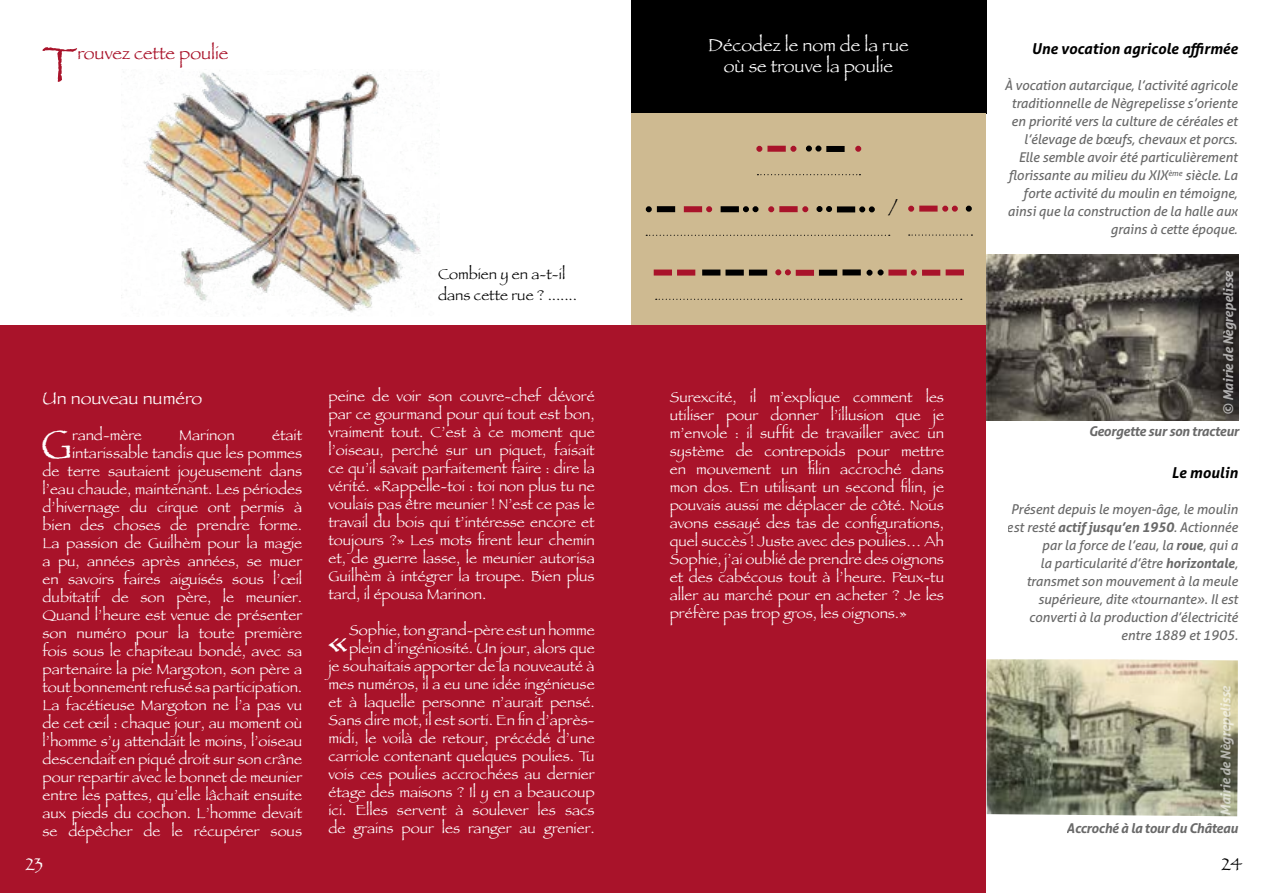
<style>
.page{position:relative;width:1263px;height:893px;background:#fff}
.page>*{position:absolute;margin:0;border:0;box-sizing:border-box;transform-origin:0 0}
.t1{font:50.7px "Papyrus";color:#a9132a}
.t2{font:42.3px "Papyrus";color:#fff}
.t3{font:18px/21px "Papyrus";color:#fff;text-align:center}
.t4{font:18px "Papyrus";color:#a9132a}
.t5{font:18px "Papyrus";color:#000}
.t6{font:15px/18px "Papyrus";color:#fff;text-align:right}
.t7{font:15px/21px "Papyrus";color:#000}
.t8{font:italic 700 15px "Aller";color:#000}
.t9{font:italic 13.5px/18px "Aller";letter-spacing:-.01em;color:#000;text-align:right}
.t10{font:italic 700 13.5px "Aller";letter-spacing:-.025em;color:#000}
.t11{font:italic 700 13.5px "Aller";letter-spacing:-.025em;color:#fff}
.s1{font-weight:700}
</style>
<div class="page">
<div style="left:0;top:0;width:631px;height:893px;background:#a9132a"></div>
<div style="left:631px;top:0;width:632px;height:893px;background:#a9132a"></div>
<div style="left:0;top:0;width:986px;height:325px;background:#fff"></div>
<img style="left:124px;top:70px;width:315px;height:243px">
<div style="left:986px;top:0;width:277px;height:893px;background:#fff"></div>
<div style="left:631px;top:0;width:355px;height:113px;background:#000"></div>
<div style="left:631px;top:113px;width:355px;height:211px;background:#ceba91"></div>
<div style="left:767px;top:146px;width:19px;height:6px;background:#a9132a"></div>
<svg style="left:756px;top:146px;width:6px;height:6px"></svg>
<svg style="left:790px;top:146px;width:6px;height:6px"></svg>
<svg style="left:806px;top:146px;width:15px;height:6px"></svg>
<div style="left:826px;top:146px;width:19px;height:6px;background:#000"></div>
<svg style="left:855px;top:146px;width:6px;height:6px"></svg>
<svg style="left:757px;top:174px;width:103px;height:1px"></svg>
<div style="left:654px;top:270px;width:18px;height:6px;background:#a9132a"></div>
<div style="left:677px;top:270px;width:18px;height:6px;background:#a9132a"></div>
<div style="left:702px;top:270px;width:18px;height:6px;background:#000"></div>
<div style="left:725px;top:270px;width:19px;height:6px;background:#000"></div>
<div style="left:749px;top:270px;width:18px;height:6px;background:#000"></div>
<svg style="left:775px;top:269px;width:16px;height:6px"></svg>
<div style="left:796px;top:270px;width:18px;height:6px;background:#a9132a"></div>
<div style="left:819px;top:270px;width:18px;height:6px;background:#000"></div>
<div style="left:842px;top:269px;width:19px;height:6px;background:#000"></div>
<svg style="left:866px;top:270px;width:6px;height:6px"></svg>
<svg style="left:878px;top:269px;width:6px;height:6px"></svg>
<div style="left:888px;top:270px;width:19px;height:6px;background:#a9132a"></div>
<svg style="left:911px;top:270px;width:6px;height:6px"></svg>
<div style="left:922px;top:270px;width:18px;height:6px;background:#a9132a"></div>
<div style="left:946px;top:269px;width:18px;height:6px;background:#a9132a"></div>
<svg style="left:656px;top:299px;width:306px;height:1px"></svg>
<div style="left:657px;top:206px;width:18px;height:6px;background:#000"></div>
<svg style="left:646px;top:206px;width:6px;height:6px"></svg>
<div style="left:684px;top:206px;width:18px;height:6px;background:#a9132a"></div>
<svg style="left:706px;top:206px;width:6px;height:6px"></svg>
<div style="left:721px;top:206px;width:18px;height:6px;background:#000"></div>
<svg style="left:743px;top:206px;width:15px;height:6px"></svg>
<div style="left:779px;top:206px;width:19px;height:6px;background:#a9132a"></div>
<svg style="left:768px;top:206px;width:6px;height:6px"></svg>
<svg style="left:802px;top:206px;width:6px;height:6px"></svg>
<svg style="left:816px;top:206px;width:16px;height:6px"></svg>
<div style="left:837px;top:206px;width:18px;height:6px;background:#000"></div>
<svg style="left:859px;top:206px;width:16px;height:6px"></svg>
<svg style="left:646px;top:235px;width:244px;height:1px"></svg>
<div style="left:919px;top:206px;width:18px;height:6px;background:#a9132a"></div>
<svg style="left:908px;top:206px;width:6px;height:6px"></svg>
<svg style="left:942px;top:206px;width:16px;height:6px"></svg>
<svg style="left:966px;top:206px;width:6px;height:6px"></svg>
<svg style="left:909px;top:234px;width:63px;height:2px"></svg>
<img style="left:986px;top:659px;width:252px;height:157px">
<img style="left:986px;top:255px;width:252px;height:165px">
<h1 class="t1" style="left:42px;top:34px;width:37px">T</h1>
<p class="t4" style="left:77px;top:43px;width:153px">rouvez cette poulie</p>
<p class="t3" style="left:708px;top:34px;width:202px">Décodez le nom de la rue où se trouve la poulie</p>
<p class="t5" style="left:888px;top:196px;width:11px">/</p>
<p class="t8" style="left:1031px;top:39px;width:208px">Une vocation agricole affirmée</p>
<p class="t9" style="left:1004px;top:76px;width:235px">À vocation autarcique, l’activité agricole traditionnelle de Nègrepelisse s’oriente en priorité vers la culture de céréales et l’élevage de bœufs, chevaux et porcs.<br>Elle semble avoir été particulièrement florissante au milieu du XIX<sup>ème</sup> siècle. La forte activité du moulin en témoigne, ainsi que la construction de la halle aux grains à cette époque.</p>
<p class="t7" style="left:438px;top:263px;width:140px">Combien y en a-t-il dans cette rue ? .......</p>
<p class="t3" style="left:43px;top:387px;width:161px">Un nouveau numéro</p>
<h2 class="t2" style="left:41px;top:418px;width:33px">G</h2>
<p class="t6" style="left:72px;top:426px;width:71px">rand-mère</p>
<p class="t6" style="left:179px;top:426px;width:57px">Marinon</p>
<p class="t6" style="left:43px;top:426px;width:261px">était<br>intarissable tandis que les pommes<br>de terre sautaient joyeusement dans l’eau chaude, maintenant. Les périodes d’hivernage du cirque ont permis à bien des choses de prendre forme.<br>La passion de Guilhèm pour la magie a pu, années après années, se muer en savoirs faires aiguisés sous l’œil dubitatif de son père, le meunier.<br>Quand l’heure est venue de présenter son numéro pour la toute première fois sous le chapiteau bondé, avec sa partenaire la pie Margoton, son père a tout bonnement refusé sa participation.<br>La facétieuse Margoton ne l’a pas vu de cet œil : chaque jour, au moment où l’homme s’y attendait le moins, l’oiseau descendait en piqué droit sur son crâne pour repartir avec le bonnet de meunier entre les pattes, qu’elle lâchait ensuite aux pieds du cochon. L’homme devait se dépêcher de le récupérer sous</p>
<p class="t6" style="left:328px;top:387px;width:268px;text-align:justify">peine de voir son couvre-chef dévoré par ce gourmand pour qui tout est bon, vraiment tout. C’est à ce moment que l’oiseau, perché sur un piquet, faisait ce qu’il savait parfaitement faire : dire la vérité. «Rappelle-toi : toi non plus tu ne voulais pas être meunier ! N’est ce pas le travail du bois qui t’intéresse encore et toujours ?» Les mots firent leur chemin et, de guerre lasse, le meunier autorisa Guilhèm à intégrer la troupe. Bien plus tard, il épousa Marinon.</p>
<h2 class="t2" style="left:327px;top:614px;width:23px">«</h2>
<p class="t6" style="left:328px;top:621px;width:268px">Sophie, ton grand-père est un homme plein d’ingéniosité. Un jour, alors que<br>je souhaitais apporter de la nouveauté à mes numéros, il a eu une idée ingénieuse et à laquelle personne n’aurait pensé.<br>Sans dire mot, il est sorti. En fin d’après&shy;midi, le voilà de retour, précédé d’une carriole contenant quelques poulies. Tu vois ces poulies accrochées au dernier étage des maisons ? Il y en a beaucoup ici. Elles servent à soulever les sacs de grains pour les ranger au grenier.</p>
<p class="t6" style="left:670px;top:388px;width:276px;text-align:justify">Surexcité, il m’explique comment les utiliser pour donner l’illusion que je m’envole : il suffit de travailler avec un système de contrepoids pour mettre en mouvement un filin accroché dans mon dos. En utilisant un second filin, je pouvais aussi me déplacer de côté. Nous avons essayé des tas de configurations, quel succès ! Juste avec des poulies… Ah Sophie, j’ai oublié de prendre des oignons et des cabécous tout à l’heure. Peux-tu aller au marché pour en acheter ? Je les préfère pas trop gros, les oignons.»</p>
<p class="t11" style="left:1220px;top:414px;width:146px;rotate:-90deg">© Mairie de Nègrepelisse</p>
<p class="t10" style="left:1088px;top:423px;width:152px">Georgette sur son tracteur</p>
<p class="t8" style="left:1171px;top:463px;width:68px">Le moulin</p>
<p class="t9" style="left:1007px;top:500px;width:232px">Présent depuis le moyen-âge, le moulin est resté <span class="s1">actif jusqu’en 1950</span>. Actionnée par la force de l’eau, la <span class="s1">roue</span>, qui a<br>la particularité d’être <span class="s1">horizontale</span>, transmet son mouvement à la meule supérieure, dite «tournante». Il est converti à la production d’électricité entre 1889 et 1905.</p>
<p class="t11" style="left:1217px;top:829px;width:146px;rotate:-90deg">© Mairie de Nègrepelisse</p>
<p class="t10" style="left:1067px;top:820px;width:173px">Accroché à la tour du Château</p>
<p class="t3" style="left:26px;top:853px;width:19px">23</p>
<p class="t5" style="left:1221px;top:853px;width:22px">24</p>
</div>
